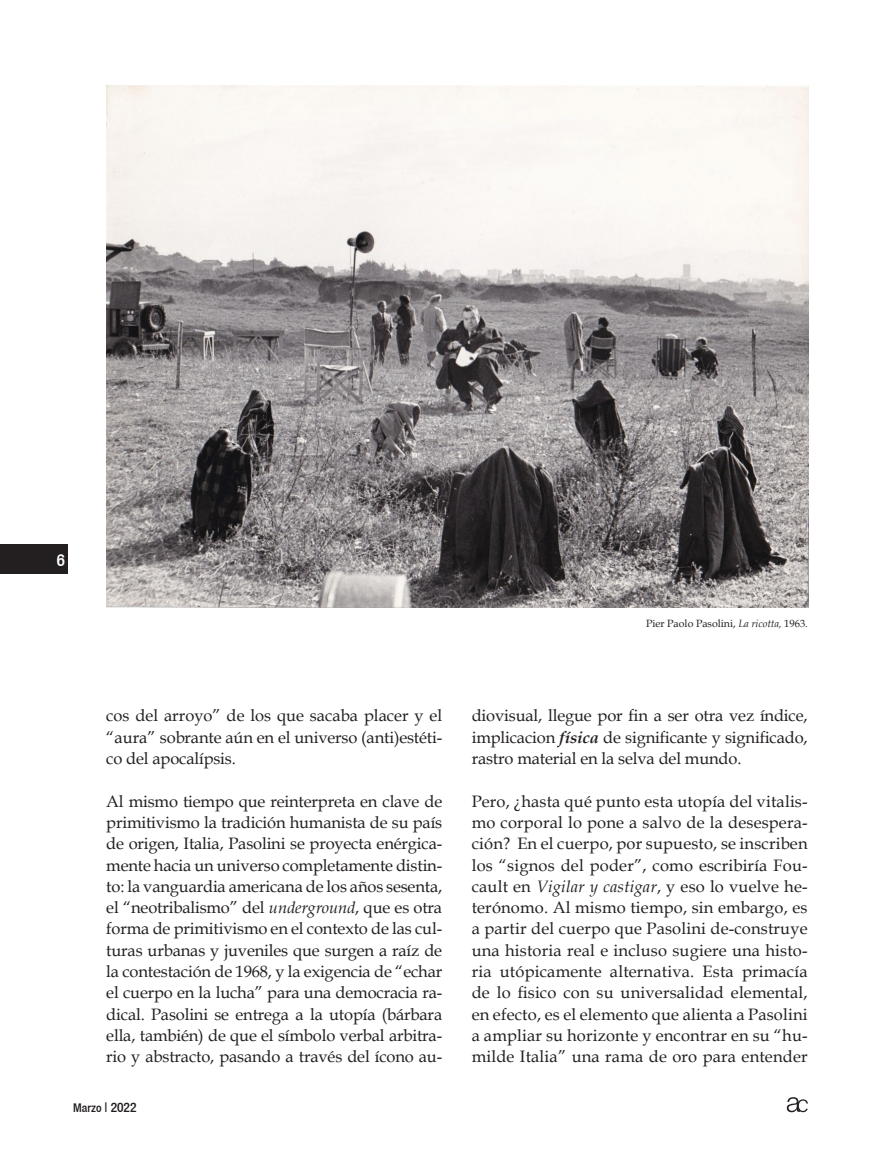
<style>
.page{position:relative;width:893px;height:1149px;background:#fff}
.page>*{position:absolute;margin:0;border:0;box-sizing:border-box;transform-origin:0 0}
.t1{font:500 condensed 16.95px "Helvetica 67";color:#fff}
.c_de_texto{font:16.5px/21.3px "Book Antiqua";letter-spacing:-.01em;color:#231f20;text-align:justify}
.t2{font:500 condensed 12px "Helvetica 67";color:#231f20}
.tit_figura{font:10.5px "Book Antiqua";color:#231f20}
.s1{font-style:italic}
.s2{font-size:13.5px}
.s3{font-weight:700;font-style:italic}
</style>
<div class="page">
<div style="left:0;top:544px;width:68px;height:29px;background:#231f20"></div>
<svg style="left:787px;top:1097px;width:21px;height:14px"></svg>
<img style="left:106px;top:85px;width:702px;height:522px">
<p class="t1" style="left:57px;top:549px;width:10px">6</p>
<p class="tit_figura" style="left:646px;top:615px;width:163px">Pier Paolo Pasolini, <span class="s1">La ricotta,</span> 1963.</p>
<p class="c_de_texto" style="left:106px;top:704px;width:337px">cos del arroyo” de los que sacaba placer y el “aura” sobrante aún en el universo (anti)estéti&shy;co del apocalípsis.</p>
<p class="c_de_texto" style="left:106px;top:789px;width:337px">Al mismo tiempo que reinterpreta en clave de primitivismo la tradición humanista de su país de origen, Italia, Pasolini se proyecta enérgica&shy;mente hacia un universo completamente distin&shy;to: la vanguardia americana de los años sesenta, el “neotribalismo” del <span class="s1">underground</span>, que es otra forma de primitivismo en el contexto de las cul&shy;turas urbanas y juveniles que surgen a raíz de la contestación de 1968, y la exigencia de “echar el cuerpo en la lucha” para una democracia ra&shy;dical. Pasolini se entrega a la utopía (bárbara ella, también) de que el símbolo verbal arbitra&shy;rio y abstracto, pasando a través del ícono au-</p>
<p class="t2" style="left:73px;top:1100px;width:65px">Marzo <span class="s2">| 2022</span></p>
<p class="c_de_texto" style="left:472px;top:704px;width:337px">diovisual, llegue por fin a ser otra vez índice, implicacion <span class="s3">física</span> de significante y significado, rastro material en la selva del mundo.</p>
<p class="c_de_texto" style="left:472px;top:789px;width:337px">Pero, ¿hasta qué punto esta utopía del vitalis&shy;mo corporal lo pone a salvo de la desespera&shy;ción? En el cuerpo, por supuesto, se inscriben los “signos del poder”, como escribiría Fou&shy;cault en <span class="s1">Vigilar y castigar</span>, y eso lo vuelve he&shy;terónomo. Al mismo tiempo, sin embargo, es a partir del cuerpo que Pasolini de-construye una historia real e incluso sugiere una histo&shy;ria utópicamente alternativa. Esta primacía de lo fisico con su universalidad elemental, en efecto, es el elemento que alienta a Pasolini a ampliar su horizonte y encontrar en su “hu&shy;milde Italia” una rama de oro para entender</p>
</div>
